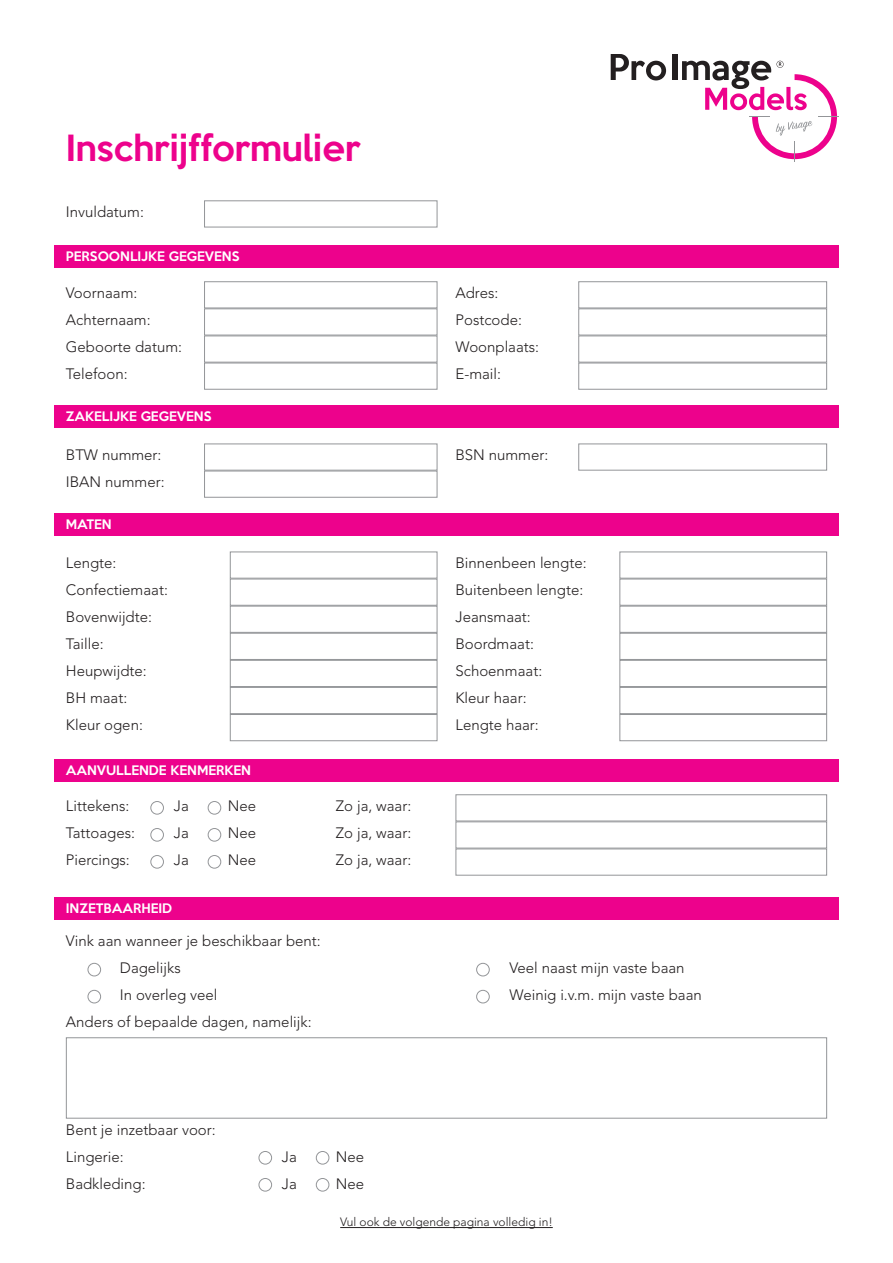
<style>
.page{position:relative;width:893px;height:1263px;background:#fff}
.page>*{position:absolute;margin:0;border:0;box-sizing:border-box;transform-origin:0 0}
.t1{font:500 33px "Keep Calm";color:#ed028c}
.t2{font:300 15px "Avenir LT Std";color:#231f20}
.t3{font:500 12px "Keep Calm";color:#fff}
.t4{font:300 12px "Avenir LT Std";color:#231f20}
</style>
<div class="page">
<svg style="left:611px;top:54px;width:55px;height:26px"></svg>
<div style="left:673px;top:54px;width:5px;height:26px;background:#231f20"></div>
<svg style="left:682px;top:61px;width:157px;height:100px"></svg>
<div style="left:54px;top:245px;width:785px;height:23px;background:#ed028c"></div>
<div style="left:204px;top:335px;width:233px;height:28px;background:#fff;border:1px solid #939598"></div>
<div style="left:578px;top:335px;width:249px;height:28px;background:#fff;border:1px solid #939598"></div>
<div style="left:578px;top:363px;width:249px;height:27px;background:#fff;border:1px solid #939598"></div>
<div style="left:204px;top:308px;width:233px;height:27px;background:#fff;border:1px solid #939598"></div>
<div style="left:204px;top:471px;width:233px;height:27px;background:#fff;border:1px solid #939598"></div>
<div style="left:230px;top:579px;width:207px;height:27px;background:#fff;border:1px solid #939598"></div>
<div style="left:230px;top:606px;width:207px;height:27px;background:#fff;border:1px solid #939598"></div>
<div style="left:230px;top:633px;width:207px;height:27px;background:#fff;border:1px solid #939598"></div>
<div style="left:230px;top:660px;width:207px;height:27px;background:#fff;border:1px solid #939598"></div>
<div style="left:230px;top:687px;width:207px;height:27px;background:#fff;border:1px solid #939598"></div>
<div style="left:230px;top:714px;width:207px;height:27px;background:#fff;border:1px solid #939598"></div>
<div style="left:578px;top:308px;width:249px;height:27px;background:#fff;border:1px solid #939598"></div>
<div style="left:204px;top:281px;width:233px;height:27px;background:#fff;border:1px solid #939598"></div>
<div style="left:204px;top:200px;width:233px;height:27px;background:#fff;border:1px solid #939598"></div>
<div style="left:204px;top:443px;width:233px;height:28px;background:#fff;border:1px solid #939598"></div>
<div style="left:230px;top:551px;width:207px;height:28px;background:#fff;border:1px solid #939598"></div>
<div style="left:578px;top:281px;width:249px;height:27px;background:#fff;border:1px solid #939598"></div>
<div style="left:578px;top:443px;width:249px;height:28px;background:#fff;border:1px solid #939598"></div>
<div style="left:619px;top:551px;width:208px;height:28px;background:#fff;border:1px solid #939598"></div>
<div style="left:619px;top:579px;width:208px;height:27px;background:#fff;border:1px solid #939598"></div>
<div style="left:619px;top:606px;width:208px;height:27px;background:#fff;border:1px solid #939598"></div>
<div style="left:619px;top:633px;width:208px;height:27px;background:#fff;border:1px solid #939598"></div>
<div style="left:619px;top:660px;width:208px;height:27px;background:#fff;border:1px solid #939598"></div>
<div style="left:619px;top:687px;width:208px;height:27px;background:#fff;border:1px solid #939598"></div>
<div style="left:619px;top:714px;width:208px;height:27px;background:#fff;border:1px solid #939598"></div>
<div style="left:455px;top:794px;width:372px;height:27px;background:#fff;border:1px solid #939598"></div>
<div style="left:455px;top:821px;width:372px;height:27px;background:#fff;border:1px solid #939598"></div>
<div style="left:455px;top:848px;width:372px;height:28px;background:#fff;border:1px solid #939598"></div>
<div style="left:66px;top:1037px;width:761px;height:81px;background:#fff;border:1px solid #939598"></div>
<div style="left:208px;top:801px;width:13px;height:13px;border:1px solid #939598;border-radius:50%"></div>
<div style="left:316px;top:1151px;width:13px;height:13px;border:1px solid #939598;border-radius:50%"></div>
<div style="left:208px;top:828px;width:13px;height:13px;border:1px solid #939598;border-radius:50%"></div>
<div style="left:316px;top:1178px;width:13px;height:13px;border:1px solid #939598;border-radius:50%"></div>
<div style="left:208px;top:855px;width:13px;height:13px;border:1px solid #939598;border-radius:50%"></div>
<div style="left:150px;top:801px;width:14px;height:13px;border:1px solid #939598;border-radius:50%"></div>
<div style="left:259px;top:1151px;width:13px;height:13px;border:1px solid #939598;border-radius:50%"></div>
<div style="left:150px;top:828px;width:14px;height:13px;border:1px solid #939598;border-radius:50%"></div>
<div style="left:259px;top:1178px;width:13px;height:13px;border:1px solid #939598;border-radius:50%"></div>
<div style="left:150px;top:855px;width:14px;height:13px;border:1px solid #939598;border-radius:50%"></div>
<div style="left:476px;top:963px;width:14px;height:13px;border:1px solid #939598;border-radius:50%"></div>
<div style="left:88px;top:963px;width:13px;height:13px;border:1px solid #939598;border-radius:50%"></div>
<div style="left:476px;top:990px;width:14px;height:13px;border:1px solid #939598;border-radius:50%"></div>
<div style="left:88px;top:990px;width:13px;height:13px;border:1px solid #939598;border-radius:50%"></div>
<hr style="left:340px;top:1227px;width:213px;height:1px;background:#231f20">
<div style="left:54px;top:405px;width:785px;height:23px;background:#ed028c"></div>
<div style="left:54px;top:513px;width:785px;height:23px;background:#ed028c"></div>
<div style="left:204px;top:363px;width:233px;height:27px;background:#fff;border:1px solid #939598"></div>
<div style="left:54px;top:759px;width:785px;height:22px;background:#ed028c"></div>
<div style="left:54px;top:897px;width:785px;height:23px;background:#ed028c"></div>
<p class="t1" style="left:66px;top:119px;width:296px">Inschrijfformulier</p>
<p class="t2" style="left:66px;top:203px;width:80px">Invuldatum:</p>
<p class="t3" style="left:66px;top:245px;width:175px">PERSOONLIJKE GEGEVENS</p>
<p class="t2" style="left:66px;top:284px;width:73px">Voornaam:</p>
<p class="t2" style="left:66px;top:311px;width:86px">Achternaam:</p>
<p class="t2" style="left:66px;top:338px;width:118px">Geboorte datum:</p>
<p class="t2" style="left:66px;top:365px;width:63px">Telefoon:</p>
<p class="t3" style="left:66px;top:406px;width:147px">ZAKELIJKE GEGEVENS</p>
<p class="t2" style="left:66px;top:446px;width:97px">BTW nummer:</p>
<p class="t2" style="left:66px;top:473px;width:100px">IBAN nummer:</p>
<p class="t3" style="left:66px;top:514px;width:47px">MATEN</p>
<p class="t2" style="left:66px;top:554px;width:52px">Lengte:</p>
<p class="t2" style="left:66px;top:581px;width:103px">Confectiemaat:</p>
<p class="t2" style="left:66px;top:608px;width:88px">Bovenwijdte:</p>
<p class="t2" style="left:66px;top:635px;width:39px">Taille:</p>
<p class="t2" style="left:66px;top:662px;width:82px">Heupwijdte:</p>
<p class="t2" style="left:66px;top:689px;width:63px">BH maat:</p>
<p class="t2" style="left:66px;top:716px;width:78px">Kleur ogen:</p>
<p class="t3" style="left:66px;top:759px;width:187px">AANVULLENDE KENMERKEN</p>
<p class="t2" style="left:66px;top:797px;width:65px">Littekens:</p>
<p class="t2" style="left:174px;top:797px;width:17px">Ja</p>
<p class="t2" style="left:228px;top:797px;width:30px">Nee</p>
<p class="t2" style="left:336px;top:797px;width:77px">Zo ja, waar:</p>
<p class="t2" style="left:66px;top:824px;width:71px">Tattoages:</p>
<p class="t2" style="left:174px;top:824px;width:17px">Ja</p>
<p class="t2" style="left:228px;top:824px;width:30px">Nee</p>
<p class="t2" style="left:336px;top:824px;width:77px">Zo ja, waar:</p>
<p class="t2" style="left:66px;top:851px;width:65px">Piercings:</p>
<p class="t2" style="left:174px;top:851px;width:17px">Ja</p>
<p class="t2" style="left:228px;top:851px;width:30px">Nee</p>
<p class="t2" style="left:336px;top:851px;width:77px">Zo ja, waar:</p>
<p class="t3" style="left:66px;top:898px;width:108px">INZETBAARHEID</p>
<p class="t2" style="left:66px;top:932px;width:256px">Vink aan wanneer je beschikbaar bent:</p>
<p class="t2" style="left:120px;top:959px;width:62px">Dagelijks</p>
<p class="t2" style="left:120px;top:986px;width:99px">In overleg veel</p>
<p class="t2" style="left:66px;top:1013px;width:247px">Anders of bepaalde dagen, namelijk:</p>
<p class="t2" style="left:66px;top:1121px;width:151px">Bent je inzetbaar voor:</p>
<p class="t2" style="left:66px;top:1148px;width:59px">Lingerie:</p>
<p class="t2" style="left:282px;top:1148px;width:17px">Ja</p>
<p class="t2" style="left:336px;top:1148px;width:30px">Nee</p>
<p class="t2" style="left:66px;top:1175px;width:81px">Badkleding:</p>
<p class="t2" style="left:282px;top:1175px;width:17px">Ja</p>
<p class="t2" style="left:336px;top:1175px;width:30px">Nee</p>
<p class="t2" style="left:455px;top:284px;width:44px">Adres:</p>
<p class="t2" style="left:455px;top:311px;width:68px">Postcode:</p>
<p class="t2" style="left:455px;top:338px;width:85px">Woonplaats:</p>
<p class="t2" style="left:455px;top:365px;width:47px">E-mail:</p>
<p class="t2" style="left:455px;top:446px;width:94px">BSN nummer:</p>
<p class="t2" style="left:455px;top:554px;width:133px">Binnenbeen lengte:</p>
<p class="t2" style="left:455px;top:581px;width:129px">Buitenbeen lengte:</p>
<p class="t2" style="left:455px;top:608px;width:77px">Jeansmaat:</p>
<p class="t2" style="left:455px;top:635px;width:80px">Boordmaat:</p>
<p class="t2" style="left:455px;top:662px;width:88px">Schoenmaat:</p>
<p class="t2" style="left:455px;top:689px;width:73px">Kleur haar:</p>
<p class="t2" style="left:455px;top:716px;width:85px">Lengte haar:</p>
<p class="t2" style="left:509px;top:959px;width:177px">Veel naast mijn vaste baan</p>
<p class="t2" style="left:509px;top:986px;width:194px">Weinig i.v.m. mijn vaste baan</p>
<p class="t4" style="left:340px;top:1215px;width:214px">Vul ook de volgende pagina volledig in!</p>
</div>
